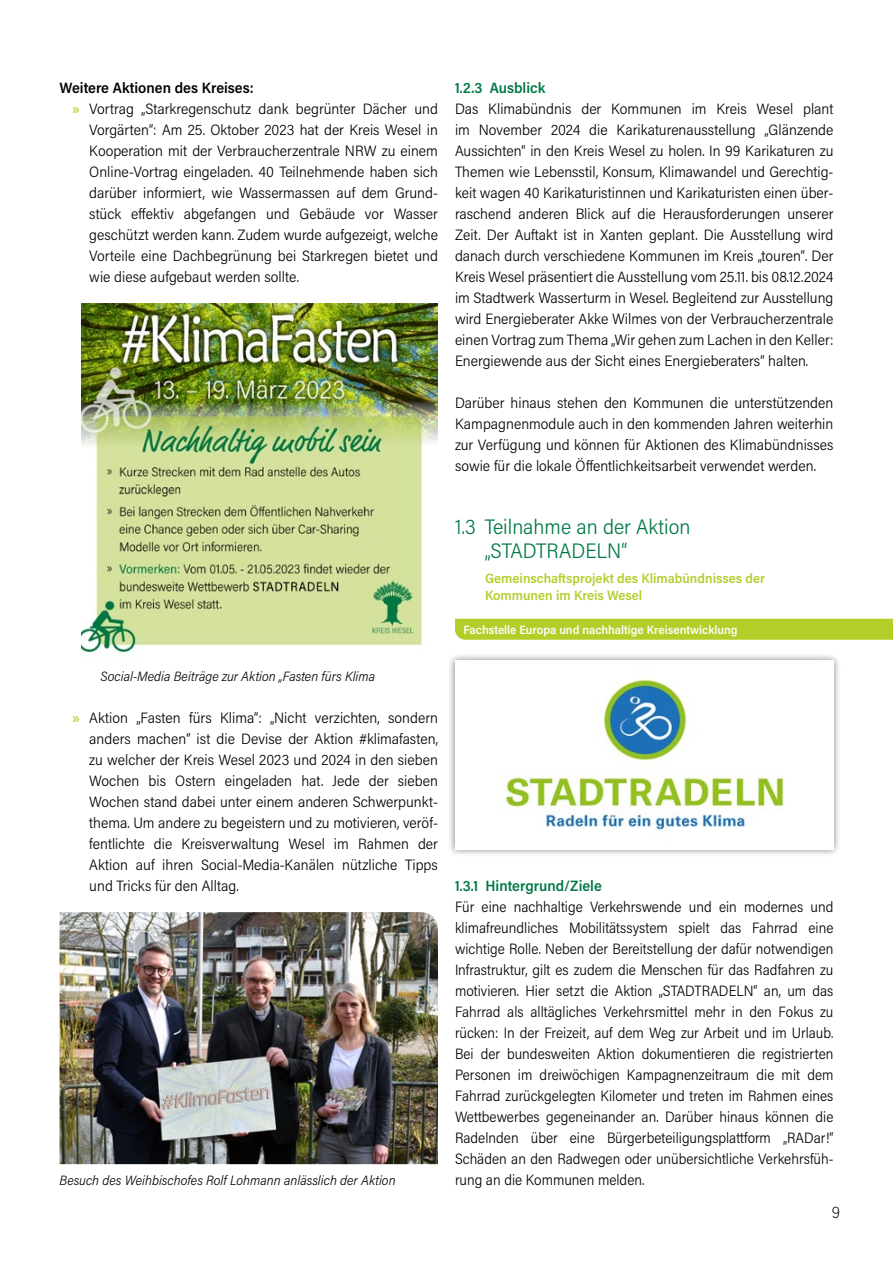
<style>
.page{position:relative;width:893px;height:1263px;background:#fff}
.page>*{position:absolute;margin:0;border:0;box-sizing:border-box;transform-origin:0 0}
.t1{font:300 21px/24px "Acumin Pro Semi Cond";color:#007844}
.t2{font:200 16.5px "Acumin Pro Semi Cond";color:#000}
.Grundtext{font:300 15px/21px "Acumin Pro Semi Cond";color:#000;text-align:justify}
.t3{font:600 15px "Acumin Pro Semi Cond";color:#007844}
.Hervorhebung{font:600 15px "Acumin Pro Semi Cond";color:#000}
.Bildunterschrift{font:italic 300 13.5px "Acumin Pro Semi Cond";color:#000}
.Untersatz_Ebene_02{font:600 13.5px/16.5px "Acumin Pro Semi Cond";color:#b4cd29}
.Grundtext-2{font:600 12px "Acumin Pro Semi Cond";color:#fff}
.s1{font-weight:600;color:#b4cd29}
</style>
<div class="page">
<div style="left:455px;top:619px;width:438px;height:21px;background:#b4cd29"></div>
<img style="left:81px;top:303px;width:357px;height:351px">
<img style="left:60px;top:912px;width:378px;height:252px">
<div style="left:447px;top:653px;width:394px;height:204px;background:#000;opacity:.5"></div>
<div style="left:455px;top:660px;width:378px;height:189px;background:#fff"></div>
<img style="left:505px;top:679px;width:279px;height:153px">
<p class="Hervorhebung" style="left:60px;top:77px;width:196px">Weitere Aktionen des Kreises:</p>
<p class="Grundtext" style="left:89px;top:98px;width:350px;text-indent:-17px"><span class="s1">»</span> Vortrag „Starkregenschutz dank begrünter Dächer und Vorgärten“: Am 25. Oktober 2023 hat der Kreis Wesel in Kooperation mit der Verbraucherzentrale NRW zu einem Online-Vortrag eingeladen. 40 Teilnehmende haben sich darüber informiert, wie Wassermassen auf dem Grund&shy;stück effektiv abgefangen und Gebäude vor Wasser geschützt werden kann. Zudem wurde aufgezeigt, welche Vorteile eine Dachbegrünung bei Starkregen bietet und wie diese aufgebaut werden sollte.</p>
<p class="t3" style="left:455px;top:77px;width:92px">1.2.3 Ausblick</p>
<p class="Grundtext" style="left:455px;top:98px;width:380px">Das Klimabündnis der Kommunen im Kreis Wesel plant im November 2024 die Karikaturenausstellung „Glänzende Aussichten“ in den Kreis Wesel zu holen. In 99 Karikaturen zu Themen wie Lebensstil, Konsum, Klimawandel und Gerechtig&shy;keit wagen 40 Karikaturistinnen und Karikaturisten einen über&shy;raschend anderen Blick auf die Herausforderungen unserer Zeit. Der Auftakt ist in Xanten geplant. Die Ausstellung wird danach durch verschiedene Kommunen im Kreis „touren“. Der Kreis Wesel präsentiert die Ausstellung vom 25.11. bis 08.12.2024 im Stadtwerk Wasserturm in Wesel. Begleitend zur Ausstellung wird Energieberater Akke Wilmes von der Verbraucherzentrale einen Vortrag zum Thema „Wir gehen zum Lachen in den Keller:<br>Energiewende aus der Sicht eines Energieberaters“ halten.</p>
<p class="Grundtext" style="left:455px;top:392px;width:380px">Darüber hinaus stehen den Kommunen die unterstützenden Kampagnenmodule auch in den kommenden Jahren weiterhin zur Verfügung und können für Aktionen des Klimabündnisses sowie für die lokale Öffentlichkeitsarbeit verwendet werden.</p>
<p class="Bildunterschrift" style="left:100px;top:667px;width:276px">Social-Media Beiträge zur Aktion „Fasten fürs Klima</p>
<p class="Grundtext" style="left:89px;top:707px;width:350px;text-indent:-17px"><span class="s1">»</span> Aktion „Fasten fürs Klima“: „Nicht verzichten, sondern anders machen“ ist die Devise der Aktion #klimafasten, zu welcher der Kreis Wesel 2023 und 2024 in den sieben Wochen bis Ostern eingeladen hat. Jede der sieben Wochen stand dabei unter einem anderen Schwerpunkt&shy;thema. Um andere zu begeistern und zu motivieren, veröf&shy;fentlichte die Kreisverwaltung Wesel im Rahmen der Aktion auf ihren Social-Media-Kanälen nützliche Tipps und Tricks für den Alltag.</p>
<p class="Bildunterschrift" style="left:60px;top:1171px;width:338px">Besuch des Weihbischofes Rolf Lohmann anlässlich der Aktion</p>
<p class="t1" style="left:485px;top:514px;width:207px;text-indent:-30px">1.3 Teilnahme an der Aktion „STADTRADELN“</p>
<p class="Untersatz_Ebene_02" style="left:485px;top:569px;width:281px">Gemeinschaftsprojekt des Klimabündnisses der<br>Kommunen im Kreis Wesel</p>
<p class="Grundtext-2" style="left:463px;top:621px;width:275px">Fachstelle Europa und nachhaltige Kreisentwicklung</p>
<p class="t3" style="left:455px;top:875px;width:148px">1.3.1 Hintergrund/Ziele</p>
<p class="Grundtext" style="left:455px;top:896px;width:380px">Für eine nachhaltige Verkehrswende und ein modernes und klimafreundliches Mobilitätssystem spielt das Fahrrad eine wichtige Rolle. Neben der Bereitstellung der dafür notwendigen Infrastruktur, gilt es zudem die Menschen für das Radfahren zu motivieren. Hier setzt die Aktion „STADTRADELN“ an, um das Fahrrad als alltägliches Verkehrsmittel mehr in den Fokus zu rücken: In der Freizeit, auf dem Weg zur Arbeit und im Urlaub.<br>Bei der bundesweiten Aktion dokumentieren die registrierten Personen im dreiwöchigen Kampagnenzeitraum die mit dem Fahrrad zurückgelegten Kilometer und treten im Rahmen eines Wettbewerbes gegeneinander an. Darüber hinaus können die Radelnden über eine Bürgerbeteiligungsplattform „RADar!“ Schäden an den Radwegen oder unübersichtliche Verkehrsfüh&shy;rung an die Kommunen melden.</p>
<p class="t2" style="left:832px;top:1201px;width:10px">9</p>
</div>
